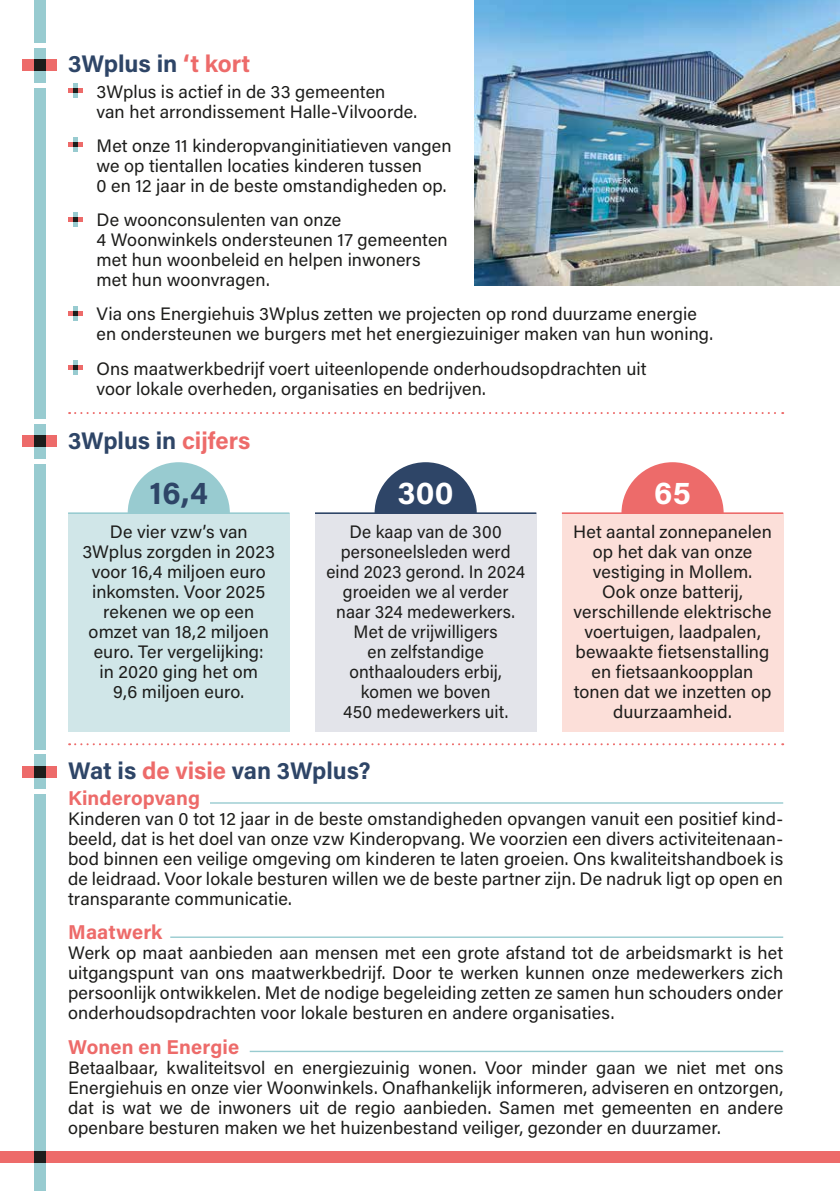
<style>
.page{position:relative;width:840px;height:1191px;background:#fff}
.page>*{position:absolute;margin:0;border:0;box-sizing:border-box;transform-origin:0 0}
.t1{font:700 32px "Acumin Pro";color:#fff}
.t2{font:700 32px "Acumin Pro";color:#2e4567}
.t3{font:700 24px "Acumin Pro";color:#2e4567}
.t4{font:700 20px "Acumin Pro";letter-spacing:.005em;color:#ed6b6a}
.t5{font:18px/20px "Acumin Pro";letter-spacing:.005em;color:#1d1d1b}
.t6{font:18px/20px "Acumin Pro";letter-spacing:.005em;color:#1d1d1b;text-align:center;scale:.96 1}
.s1{color:#ed6b6a}
</style>
<div class="page">
<div style="left:68px;top:513px;width:221px;height:218px;background:#d0e6e8"></div>
<div style="left:561px;top:513px;width:221px;height:218px;background:#fcdfd9"></div>
<div style="left:315px;top:513px;width:221px;height:218px;background:#e3e4ea"></div>
<img style="left:474px;top:0;width:365px;height:286px">
<div style="left:23px;top:435px;width:34px;height:12px;background:#ed6b6a"></div>
<div style="left:34px;top:424px;width:11px;height:34px;background:#98cbd0"></div>
<div style="left:34px;top:435px;width:11px;height:12px;background:#1d1d1b"></div>
<hr style="left:210px;top:802px;width:572px;height:1px;background:#98cbd0">
<hr style="left:170px;top:936px;width:612px;height:2px;background:#98cbd0">
<hr style="left:249px;top:1050px;width:533px;height:2px;background:#98cbd0">
<div style="left:23px;top:766px;width:34px;height:11px;background:#ed6b6a"></div>
<div style="left:34px;top:755px;width:11px;height:34px;background:#98cbd0"></div>
<div style="left:34px;top:766px;width:11px;height:11px;background:#1d1d1b"></div>
<div style="left:34px;top:88px;width:11px;height:330px;background:#98cbd0"></div>
<div style="left:34px;top:794px;width:11px;height:397px;background:#98cbd0"></div>
<div style="left:68px;top:88px;width:14px;height:5px;background:#ed6b6a"></div>
<hr style="left:73px;top:83px;width:4px;height:15px;background:#98cbd0">
<svg style="left:73px;top:88px;width:4px;height:5px"></svg>
<div style="left:68px;top:142px;width:14px;height:5px;background:#ed6b6a"></div>
<hr style="left:73px;top:138px;width:4px;height:14px;background:#98cbd0">
<svg style="left:73px;top:142px;width:4px;height:5px"></svg>
<hr style="left:68px;top:217px;width:14px;height:4px;background:#ed6b6a">
<hr style="left:73px;top:212px;width:4px;height:14px;background:#98cbd0">
<svg style="left:73px;top:217px;width:4px;height:4px"></svg>
<hr style="left:68px;top:311px;width:14px;height:4px;background:#ed6b6a">
<hr style="left:73px;top:306px;width:4px;height:14px;background:#98cbd0">
<svg style="left:73px;top:311px;width:4px;height:4px"></svg>
<div style="left:68px;top:365px;width:14px;height:5px;background:#ed6b6a"></div>
<hr style="left:73px;top:360px;width:4px;height:14px;background:#98cbd0">
<svg style="left:73px;top:365px;width:4px;height:5px"></svg>
<div style="left:23px;top:60px;width:34px;height:11px;background:#ed6b6a"></div>
<div style="left:34px;top:48px;width:11px;height:34px;background:#98cbd0"></div>
<div style="left:34px;top:60px;width:11px;height:11px;background:#1d1d1b"></div>
<div style="left:0;top:1151px;width:839px;height:11px;background:#ed6b6a"></div>
<div style="left:34px;top:1151px;width:11px;height:11px;background:#1d1d1b"></div>
<svg style="left:69px;top:412px;width:713px;height:2px"></svg>
<svg style="left:69px;top:743px;width:713px;height:2px"></svg>
<div style="left:34px;top:0;width:11px;height:43px;background:#98cbd0"></div>
<svg style="left:128px;top:462px;width:102px;height:50px"></svg>
<svg style="left:374px;top:462px;width:102px;height:50px"></svg>
<svg style="left:621px;top:462px;width:102px;height:50px"></svg>
<hr style="left:68px;top:512px;width:221px;height:2px;background:#98cbd0">
<hr style="left:315px;top:512px;width:221px;height:2px;background:#2e4567">
<hr style="left:561px;top:512px;width:221px;height:2px;background:#ed6b6a">
<div style="left:34px;top:464px;width:11px;height:285px;background:#98cbd0"></div>
<h2 class="t3" style="left:68px;top:47px;width:184px">3Wplus in <span class="s1">‘t kort</span></h2>
<p class="t5" style="left:96px;top:81px;width:322px">3Wplus is actief in de 33 gemeenten van het arrondissement Halle-Vilvoorde.</p>
<p class="t5" style="left:96px;top:135px;width:356px">Met onze 11 kinderopvanginitiatieven vangen we op tientallen locaties kinderen tussen<br>0 en 12 jaar in de beste omstandigheden op.</p>
<p class="t5" style="left:96px;top:209px;width:352px">De woonconsulenten van onze<br>4 Woonwinkels ondersteunen 17 gemeenten met hun woonbeleid en helpen inwoners met hun woonvragen.</p>
<p class="t5" style="left:96px;top:303px;width:617px">Via ons Energiehuis 3Wplus zetten we projecten op rond duurzame energie en ondersteunen we burgers met het energiezuiniger maken van hun woning.</p>
<p class="t5" style="left:96px;top:357px;width:551px">Ons maatwerkbedrijf voert uiteenlopende onderhoudsopdrachten uit voor lokale overheden, organisaties en bedrijven.</p>
<h2 class="t3" style="left:68px;top:423px;width:184px">3Wplus in <span class="s1">cijfers</span></h2>
<h1 class="t2" style="left:149px;top:470px;width:60px">16,4</h1>
<p class="t5" style="left:82px;top:521px;width:194px;text-align:center">De vier vzw’s van<br>3Wplus zorgden in 2023 voor 16,4 miljoen euro inkomsten. Voor 2025 rekenen we op een omzet van 18,2 miljoen euro. Ter vergelijking:<br>in 2020 ging het om<br>9,6 miljoen euro.</p>
<h1 class="t1" style="left:397px;top:470px;width:57px">300</h1>
<p class="t6" style="left:326px;top:521px;width:208px">De kaap van de 300 personeelsleden werd eind 2023 gerond. In 2024 groeiden we al verder naar 324 medewerkers.<br>Met de vrijwilligers<br>en zelfstandige onthaalouders erbij, komen we boven<br>450 medewerkers uit.</p>
<h1 class="t1" style="left:654px;top:470px;width:38px">65</h1>
<p class="t5" style="left:573px;top:521px;width:200px;text-align:center">Het aantal zonnepanelen op het dak van onze vestiging in Mollem.<br>Ook onze batterij, verschillende elektrische voertuigen, laadpalen, bewaakte fietsenstalling en fietsaankoopplan tonen dat we inzetten op duurzaamheid.</p>
<h2 class="t3" style="left:68px;top:754px;width:304px">Wat is <span class="s1">de visie</span> van 3Wplus?</h2>
<p class="t4" style="left:68px;top:784px;width:133px">Kinderopvang</p>
<p class="t5" style="left:68px;top:808px;width:716px;text-align:justify">Kinderen van 0 tot 12 jaar in de beste omstandigheden opvangen vanuit een positief kind&shy;beeld, dat is het doel van onze vzw Kinderopvang. We voorzien een divers activiteitenaan&shy;bod binnen een veilige omgeving om kinderen te laten groeien. Ons kwaliteitshandboek is de leidraad. Voor lokale besturen willen we de beste partner zijn. De nadruk ligt op open en transparante communicatie.</p>
<p class="t4" style="left:68px;top:918px;width:96px">Maatwerk</p>
<p class="t5" style="left:68px;top:942px;width:716px;text-align:justify">Werk op maat aanbieden aan mensen met een grote afstand tot de arbeidsmarkt is het uitgangspunt van ons maatwerkbedrijf. Door te werken kunnen onze medewerkers zich persoonlijk ontwikkelen. Met de nodige begeleiding zetten ze samen hun schouders onder onderhoudsopdrachten voor lokale besturen en andere organisaties.</p>
<p class="t4" style="left:68px;top:1032px;width:172px">Wonen en Energie</p>
<p class="t5" style="left:68px;top:1056px;width:716px;text-align:justify">Betaalbaar, kwaliteitsvol en energiezuinig wonen. Voor minder gaan we niet met ons Energiehuis en onze vier Woonwinkels. Onafhankelijk informeren, adviseren en ontzorgen, dat is wat we de inwoners uit de regio aanbieden. Samen met gemeenten en andere openbare besturen maken we het huizenbestand veiliger, gezonder en duurzamer.</p>
</div>
